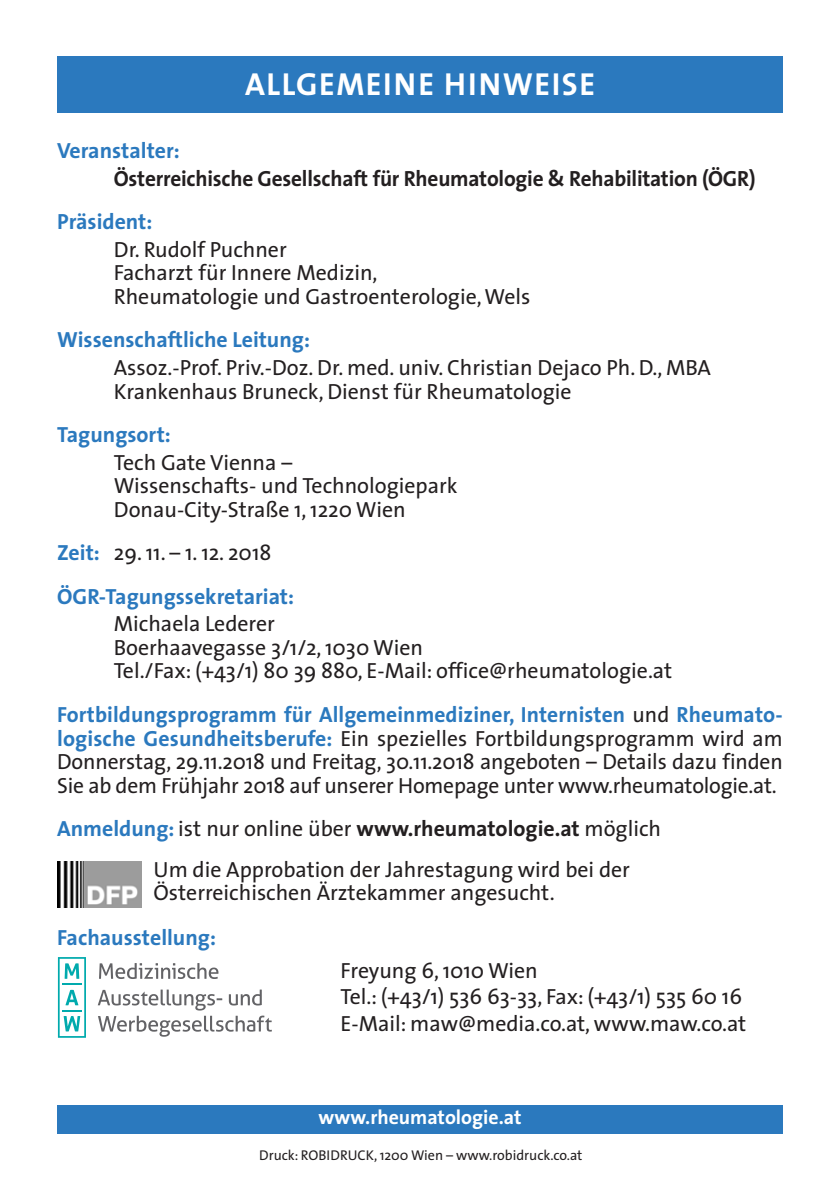
<style>
.page{position:relative;width:840px;height:1190px;background:#fff}
.page>*{position:absolute;margin:0;border:0;box-sizing:border-box;transform-origin:0 0}
.t1{font:700 32px "The Sans";letter-spacing:.05em;color:#fff}
.t2{font:22px/23.6px "The Sans";color:#231f20}
.t3{font:700 22px/43.4px "The Sans";color:#2b79be}
.t4{font:700 22px "The Sans";letter-spacing:-.01em;color:#231f20}
.t5{font:700 20px "The Sans";color:#fff}
.t6{font:14.2px "The Sans";color:#231f20}
.s1{font-weight:400;color:#231f20}
.s2{font-weight:700;color:#2b79be}
.s3{font-weight:700}
</style>
<div class="page">
<div style="left:57px;top:1105px;width:726px;height:29px;background:#2b79be"></div>
<div style="left:57px;top:56px;width:726px;height:57px;background:#2b79be"></div>
<img style="left:57px;top:862px;width:85px;height:46px">
<svg style="left:58px;top:957px;width:28px;height:81px"></svg>
<svg style="left:99px;top:963px;width:119px;height:16px"></svg>
<svg style="left:98px;top:990px;width:174px;height:47px"></svg>
<h1 class="t1" style="left:245px;top:71px;width:352px">ALLGEMEINE HINWEISE</h1>
<p class="t3" style="left:57px;top:131px;width:124px">Veranstalter:</p>
<p class="t4" style="left:114px;top:170px;width:643px">Österreichische Gesellschaft für Rheumatologie &amp; Rehabilitation (ÖGR)</p>
<p class="t3" style="left:57px;top:202px;width:97px">Präsident:</p>
<p class="t2" style="left:114px;top:240px;width:418px">Dr. Rudolf Puchner<br>Facharzt für Innere Medizin,<br>Rheumatologie und Gastroenterologie, Wels</p>
<p class="t3" style="left:57px;top:320px;width:254px">Wissenschaftliche Leitung:</p>
<p class="t2" style="left:114px;top:358px;width:599px">Assoz.-Prof. Priv.-Doz. Dr. med. univ. Christian Dejaco Ph. D., MBA<br>Krankenhaus Bruneck, Dienst für Rheumatologie</p>
<p class="t3" style="left:57px;top:415px;width:115px">Tagungsort:</p>
<p class="t2" style="left:114px;top:453px;width:346px">Tech Gate Vienna –<br>Wissenschafts- und Technologiepark<br>Donau-City-Straße 1, 1220 Wien</p>
<p class="t3" style="left:57px;top:533px;width:238px">Zeit: <span class="s1">29. 11. – 1. 12. 2018<br></span>ÖGR-Tagungssekretariat:</p>
<p class="t2" style="left:114px;top:614px;width:560px">Michaela Lederer<br>Boerhaavegasse 3/1/2, 1030 Wien<br>Tel./Fax: (+43/1) 80 39 880, E-Mail: office@rheumatologie.at</p>
<p class="t2" style="left:57px;top:705px;width:727px;text-align:justify"><span class="s2">Fortbildungsprogramm für Allgemeinmediziner, Internisten</span> und <span class="s2">Rheumato - logische Gesundheitsberufe:</span> Ein spezielles Fortbildungsprogramm wird am Donnerstag, 29.11.2018 und Freitag, 30.11.2018 angeboten – Details dazu finden Sie ab dem Frühjahr 2018 auf unserer Homepage unter www.rheumatologie.at.</p>
<p class="t2" style="left:154px;top:811px;width:509px;line-height:40.6px;text-indent:-96px"><span class="s2">Anmeldung:</span> ist nur online über <span class="s3">www.rheumatologie.at</span> möglich<br>Um die Approbation der Jahrestagung wird bei der</p>
<p class="t2" style="left:154px;top:883px;width:403px">Österreichischen Ärztekammer angesucht.</p>
<p class="t3" style="left:57px;top:918px;width:160px">Fachausstellung:</p>
<p class="t2" style="left:341px;top:959px;width:407px;line-height:26.4px">Freyung 6, 1010 Wien<br>Tel.: (+43/1) 536 63-33, Fax: (+43/1) 535 60 16<br>E-Mail: maw@media.co.at, www.maw.co.at</p>
<p class="t5" style="left:318px;top:1110px;width:205px">www.rheumatologie.at</p>
<p class="t6" style="left:259px;top:1150px;width:325px">Druck: ROBIDRUCK, 1200 Wien – www.robidruck.co.at</p>
</div>
